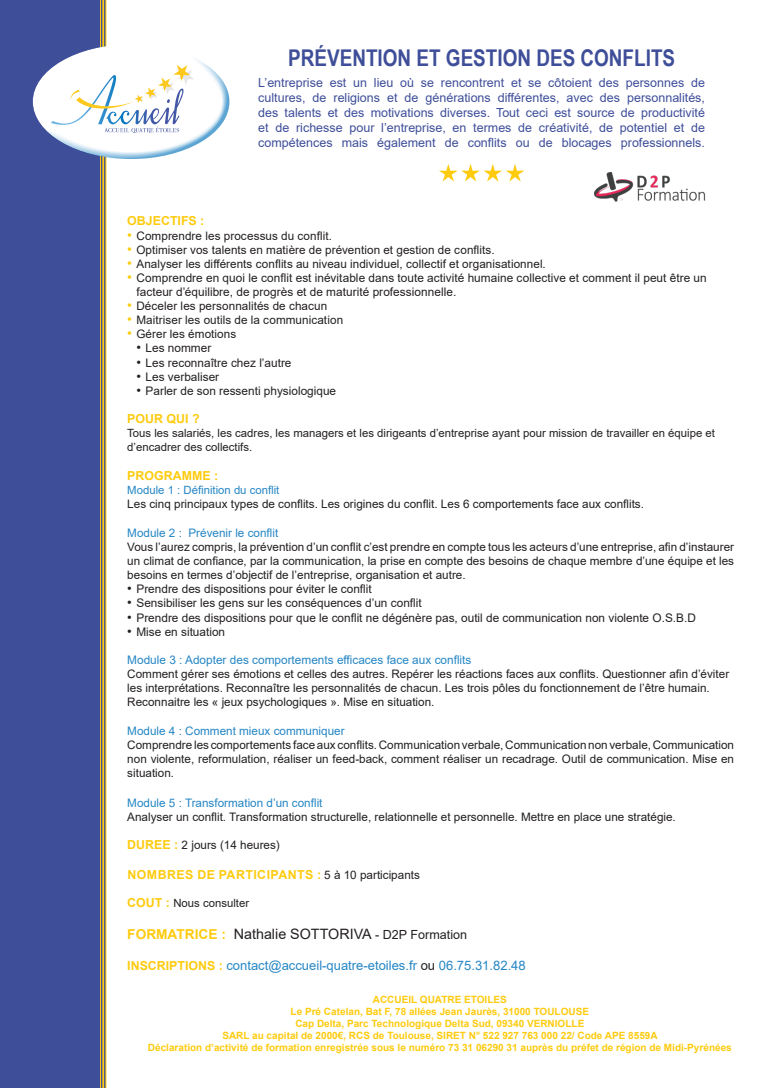
<style>
.page{position:relative;width:780px;height:1088px;background:#fff}
.page>*{position:absolute;margin:0;border:0;box-sizing:border-box;transform-origin:0 0}
.t1{font:700 23.12px "Arial Narrow";color:#3e4e99}
.t2{font:14.25px "Arial";color:#231f20}
.t3{font:13px "Arial";color:#2586c4}
.t4{font:12.5px/15px "Arial";color:#3e4e99;text-align:justify}
.t5{font:700 12.38px "Arial";letter-spacing:.035em;color:#fecb0f}
.t6{font:700 12.38px "Arial";color:#fecb0f}
.t7{font:11.88px/14.1px "Arial";color:#231f20}
.Sous-titre_bleu{font:11.88px "Arial";color:#2586c4}
.Paragraphe_noir{font:11.75px/14px "Arial";color:#231f20;text-align:justify}
.Sous-titre_bleu-2{font:11.75px "Arial";color:#2586c4}
.t8{font:11.38px/13.6px "Arial";color:#231f20}
.t9{font:11.38px "Arial";color:#2586c4}
.t10{font:700 10px "Arial";color:#fecb0f}
.s1{font-size:13.75px;color:#fecb0f}
.s2{font-size:13.25px}
.s3{font-weight:700;font-size:12.38px;color:#fecb0f}
.s4{font-weight:400;font-size:11.75px;color:#231f20}
.s5{font-weight:700;font-size:13.75px;color:#fecb0f}
.s6{font-size:12.5px}
.s7{color:#231f20}
</style>
<div class="page">
<svg style="left:104px;top:0;width:3px;height:1088px;background:#ab9f78"></svg>
<svg style="left:101px;top:0;width:3px;height:1088px;background:#ab9549"></svg>
<div style="left:0;top:0;width:101px;height:1088px;background:#3e4e99"></div>
<div style="left:31px;top:44px;width:179px;height:98px;background:#fff;opacity:.75"></div>
<div style="left:43px;top:55px;width:187px;height:105px;background:#2586c4;opacity:.75"></div>
<svg style="left:51px;top:65px;width:144px;height:69px"></svg>
<svg style="left:439px;top:164px;width:85px;height:18px"></svg>
<img style="left:594px;top:173px;width:111px;height:28px">
<p class="t1" style="left:288px;top:41px;width:388px">PRÉVENTION ET GESTION DES CONFLITS</p>
<p class="t4" style="left:258px;top:75px;width:448px">L’entreprise est un lieu où se rencontrent et se côtoient des personnes de cultures, de religions et de générations différentes, avec des personnalités, des talents et des motivations diverses. Tout ceci est source de productivité et de richesse pour l’entreprise, en termes de créativité, de potentiel et de compétences mais également de conflits ou de blocages professionnels.</p>
<p class="t6" style="left:127px;top:212px;width:79px">OBJECTIFS :</p>
<p class="Paragraphe_noir" style="left:127px;top:228px;width:206px"><span class="s1">•</span> Comprendre les processus du conflit.</p>
<p class="Paragraphe_noir" style="left:127px;top:242px;width:369px"><span class="s1">•</span> Optimiser vos talents en matière de prévention et gestion de conflits.</p>
<p class="Paragraphe_noir" style="left:127px;top:256px;width:420px"><span class="s1">•</span> Analyser les différents conflits au niveau individuel, collectif et organisationnel.</p>
<p class="t7" style="left:136px;top:270px;width:571px;text-indent:-9px"><span class="s1">•</span> Comprendre en quoi le conflit est inévitable dans toute activité humaine collective et comment il peut être un facteur d’équilibre, de progrès et de maturité professionnelle.</p>
<p class="Paragraphe_noir" style="left:127px;top:299px;width:201px"><span class="s1">•</span> Déceler les personnalités de chacun</p>
<p class="Paragraphe_noir" style="left:127px;top:313px;width:217px"><span class="s1">•</span> Maitriser les outils de la communication</p>
<p class="Paragraphe_noir" style="left:127px;top:327px;width:110px"><span class="s1">•</span> Gérer les émotions</p>
<p class="t7" style="left:136px;top:341px;width:76px"><span class="s2">•</span> Les nommer</p>
<p class="t7" style="left:136px;top:355px;width:156px"><span class="s2">•</span> Les reconnaître chez l’autre</p>
<p class="t7" style="left:136px;top:369px;width:84px"><span class="s2">•</span> Les verbaliser</p>
<p class="t7" style="left:136px;top:384px;width:201px"><span class="s2">•</span> Parler de son ressenti physiologique</p>
<p class="t6" style="left:127px;top:410px;width:74px">POUR QUI ?</p>
<p class="t8" style="left:127px;top:426px;width:589px">Tous les salariés, les cadres, les managers et les dirigeants d’entreprise ayant pour mission de travailler en équipe et d’encadrer des collectifs.</p>
<p class="t6" style="left:127px;top:467px;width:92px">PROGRAMME :</p>
<p class="t9" style="left:127px;top:482px;width:154px">Module 1 : Définition du conflit</p>
<p class="Paragraphe_noir" style="left:127px;top:497px;width:518px">Les cinq principaux types de conflits. Les origines du conflit. Les 6 comportements face aux conflits.</p>
<p class="Sous-titre_bleu-2" style="left:127px;top:525px;width:152px">Module 2 : Prévenir le conflit</p>
<p class="Paragraphe_noir" style="left:127px;top:540px;width:608px">Vous l’aurez compris, la prévention d’un conflit c’est prendre en compte tous les acteurs d’une entreprise, afin d’instaurer un climat de confiance, par la communication, la prise en compte des besoins de chaque membre d’une équipe et les besoins en termes d’objectif de l’entreprise, organisation et autre.</p>
<p class="t7" style="left:127px;top:582px;width:246px"><span class="s2">•</span> Prendre des dispositions pour éviter le conflit</p>
<p class="t7" style="left:127px;top:596px;width:296px"><span class="s2">•</span> Sensibiliser les gens sur les conséquences d’un conflit</p>
<p class="t7" style="left:127px;top:610px;width:570px"><span class="s2">•</span> Prendre des dispositions pour que le conflit ne dégénère pas, outil de communication non violente O.S.B.D</p>
<p class="t7" style="left:127px;top:624px;width:99px"><span class="s2">•</span> Mise en situation</p>
<p class="Sous-titre_bleu" style="left:127px;top:652px;width:345px">Module 3 : Adopter des comportements efficaces face aux conflits</p>
<p class="Paragraphe_noir" style="left:127px;top:667px;width:603px;text-align:left">Comment gérer ses émotions et celles des autres. Repérer les réactions faces aux conflits. Questionner afin d’éviter les interprétations. Reconnaître les personnalités de chacun. Les trois pôles du fonctionnement de l’être humain.<br>Reconnaitre les « jeux psychologiques ». Mise en situation.</p>
<p class="Sous-titre_bleu-2" style="left:127px;top:723px;width:219px">Module 4 : Comment mieux communiquer</p>
<p class="Paragraphe_noir" style="left:127px;top:738px;width:608px">Comprendre les comportements face aux conflits. Communication verbale, Communication non verbale, Communication non violente, reformulation, réaliser un feed-back, comment réaliser un recadrage. Outil de communication. Mise en situation.</p>
<p class="Sous-titre_bleu-2" style="left:127px;top:794px;width:197px">Module 5 : Transformation d’un conflit</p>
<p class="Paragraphe_noir" style="left:127px;top:809px;width:550px">Analyser un conflit. Transformation structurelle, relationnelle et personnelle. Mettre en place une stratégie.</p>
<p class="Paragraphe_noir" style="left:127px;top:838px;width:154px"><span class="s3">DUREE :</span> 2 jours (14 heures)</p>
<p class="t5" style="left:127px;top:865px;width:294px">NOMBRES DE PARTICIPANTS : <span class="s4">5 à 10 participants</span></p>
<p class="t8" style="left:127px;top:896px;width:123px"><span class="s3">COUT :</span> Nous consulter</p>
<p class="t2" style="left:127px;top:924px;width:341px"><span class="s5">FORMATRICE :</span> Nathalie SOTTORIVA <span class="s6">- D2P Formation</span></p>
<p class="t3" style="left:127px;top:956px;width:400px"><span class="s3">INSCRIPTIONS :</span> contact@accueil-quatre-etoiles.fr <span class="s7">ou</span> 06.75.31.82.48</p>
<p class="t10" style="left:373px;top:992px;width:135px">ACCUEIL QUATRE ETOILES</p>
<p class="t10" style="left:290px;top:1004px;width:300px">Le Pré Catelan, Bat F, 78 allées Jean Jaurès, 31000 TOULOUSE</p>
<p class="t10" style="left:295px;top:1016px;width:290px">Cap Delta, Parc Technologique Delta Sud, 09340 VERNIOLLE</p>
<p class="t10" style="left:222px;top:1028px;width:437px">SARL au capital de 2000€, RCS de Toulouse, SIRET N° 522 927 763 000 22/ Code APE 8559A</p>
<p class="t10" style="left:148px;top:1040px;width:585px">Déclaration d’activité de formation enregistrée sous le numéro 73 31 06290 31 auprès du préfet de région de Midi-Pyrénées</p>
</div>
